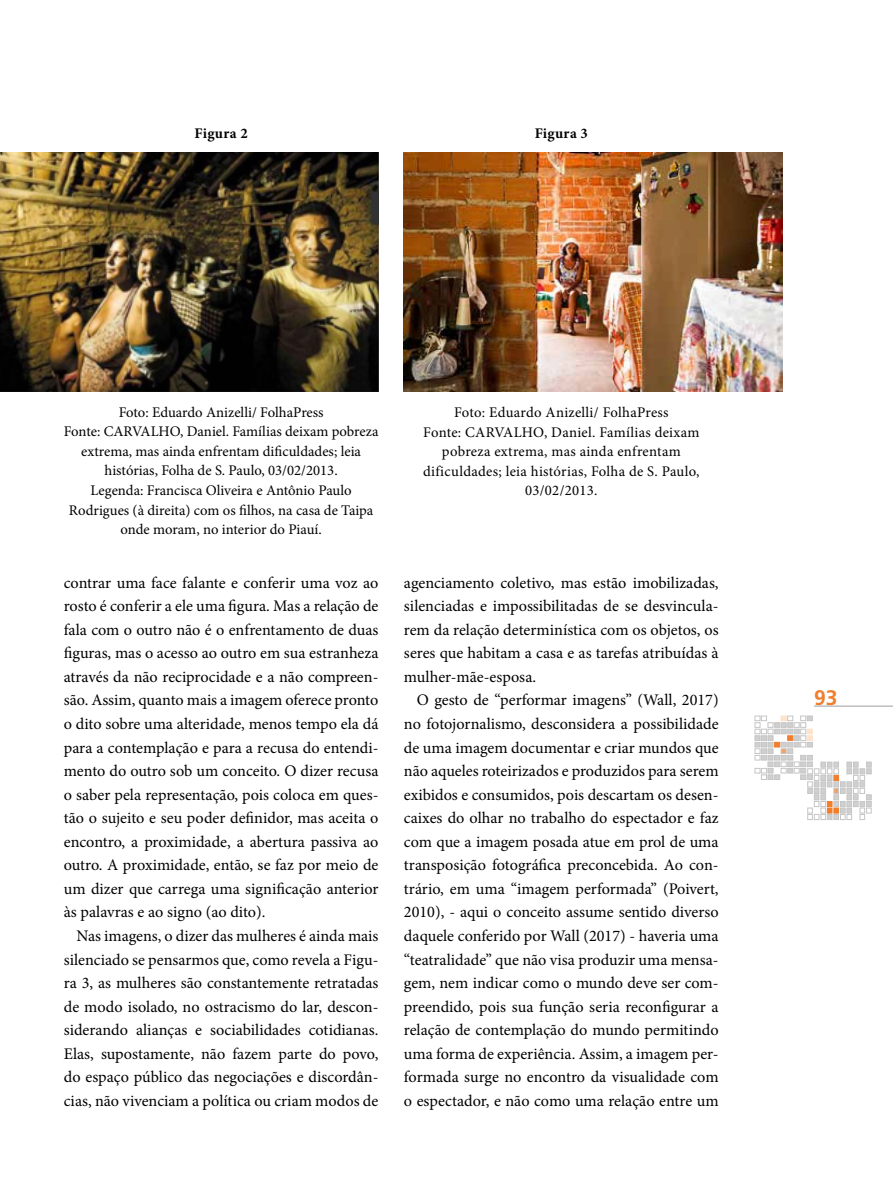
<style>
.page{position:relative;width:893px;height:1191px;background:#fff}
.page>*{position:absolute;margin:0;border:0;box-sizing:border-box;transform-origin:0 0}
.t1{font:700 21px "Frutiger";color:#f07e2d}
.t2{font:16.2px/23.5px "Minion Pro";color:#000;text-align:justify}
.t3{font:14.7px/19.5px "Minion Pro";color:#000;text-align:center}
.t4{font:14.7px/19.5px "Minion Pro";letter-spacing:.02em;color:#000;text-align:center}
.t5{font:700 14.7px "Minion Pro";letter-spacing:.02em;color:#000}
</style>
<div class="page">
<svg style="left:755px;top:716px;width:116px;height:103px"></svg>
<hr style="left:814px;top:706px;width:79px;height:1px;background:#bcbcbc">
<img style="left:0;top:152px;width:378px;height:240px">
<img style="left:404px;top:152px;width:379px;height:240px">
<p class="t5" style="left:194px;top:123px;width:55px">Figura 2</p>
<p class="t5" style="left:535px;top:123px;width:55px">Figura 3</p>
<p class="t3" style="left:64px;top:402px;width:316px">Foto: Eduardo Anizelli/ FolhaPress<br>Fonte: CARVALHO, Daniel. Famílias deixam pobreza extrema, mas ainda enfrentam dificuldades; leia histórias, Folha de S. Paulo, 03/02/2013.<br>Legenda: Francisca Oliveira e Antônio Paulo Rodrigues (à direita) com os filhos, na casa de Taipa onde moram, no interior do Piauí.</p>
<p class="t2" style="left:64px;top:571px;width:316px">contrar uma face falante e conferir uma voz ao rosto é conferir a ele uma figura. Mas a relação de fala com o outro não é o enfrentamento de duas figuras, mas o acesso ao outro em sua estranheza através da não reciprocidade e a não compreen&shy;são. Assim, quanto mais a imagem oferece pronto o dito sobre uma alteridade, menos tempo ela dá para a contemplação e para a recusa do entendi&shy;mento do outro sob um conceito. O dizer recusa o saber pela representação, pois coloca em ques&shy;tão o sujeito e seu poder definidor, mas aceita o encontro, a proximidade, a abertura passiva ao outro. A proximidade, então, se faz por meio de um dizer que carrega uma significação anterior às palavras e ao signo (ao dito).</p>
<p class="t2" style="left:64px;top:924px;width:316px;text-indent:13px">Nas imagens, o dizer das mulheres é ainda mais silenciado se pensarmos que, como revela a Figu&shy;ra 3, as mulheres são constantemente retratadas de modo isolado, no ostracismo do lar, descon&shy;siderando alianças e sociabilidades cotidianas.<br>Elas, supostamente, não fazem parte do povo, do espaço público das negociações e discordân&shy;cias, não vivenciam a política ou criam modos de</p>
<p class="t4" style="left:423px;top:402px;width:278px">Foto: Eduardo Anizelli/ FolhaPress<br>Fonte: CARVALHO, Daniel. Famílias deixam pobreza extrema, mas ainda enfrentam dificuldades; leia histórias, Folha de S. Paulo, 03/02/2013.</p>
<p class="t2" style="left:404px;top:571px;width:316px">agenciamento coletivo, mas estão imobilizadas, silenciadas e impossibilitadas de se desvincula&shy;rem da relação determinística com os objetos, os seres que habitam a casa e as tarefas atribuídas à mulher-mãe-esposa.</p>
<p class="t2" style="left:404px;top:688px;width:316px;text-indent:13px">O gesto de “performar imagens” (Wall, 2017) no fotojornalismo, desconsidera a possibilidade de uma imagem documentar e criar mundos que não aqueles roteirizados e produzidos para serem exibidos e consumidos, pois descartam os desen&shy;caixes do olhar no trabalho do espectador e faz com que a imagem posada atue em prol de uma transposição fotográfica preconcebida. Ao con&shy;trário, em uma “imagem performada” (Poivert, 2010), - aqui o conceito assume sentido diverso daquele conferido por Wall (2017) - haveria uma “teatralidade” que não visa produzir uma mensa&shy;gem, nem indicar como o mundo deve ser com&shy;preendido, pois sua função seria reconfigurar a relação de contemplação do mundo permitindo uma forma de experiência. Assim, a imagem per&shy;formada surge no encontro da visualidade com o espectador, e não como uma relação entre um</p>
<p class="t1" style="left:814px;top:685px;width:25px">93</p>
</div>
